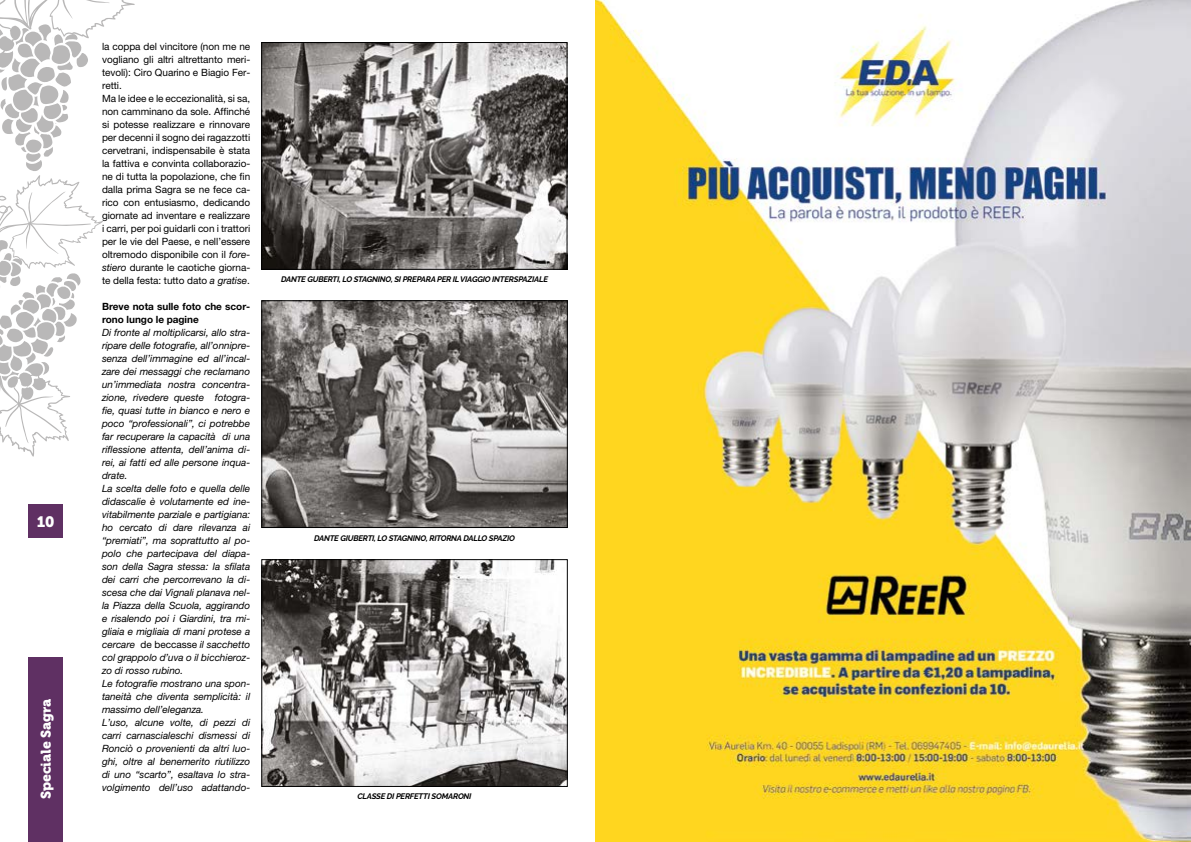
<style>
.page{position:relative;width:1191px;height:842px;background:#fff}
.page>*{position:absolute;margin:0;border:0;box-sizing:border-box;transform-origin:0 0}
.t1{font:15px "Museo 900";color:#fff}
.t2{font:14px "Museo 900";color:#fff}
.t3{font:italic 10px/13px "Helvetica Neue LT Std";letter-spacing:-.005em;color:#000}
.t4{font:10px/13px "Helvetica Neue LT Std";letter-spacing:-.005em;color:#000}
.t5{font:700 10px/13px "Helvetica Neue LT Std";letter-spacing:-.005em;color:#000}
.t6{font:italic 700 8px "Raleway";letter-spacing:-.025em;color:#000}
.s1{font-style:italic}
.s2{font-style:normal}
</style>
<div class="page">
<img style="left:263px;top:44px;width:302px;height:224px">
<div style="left:261px;top:42px;width:306px;height:228px;border:1px solid #000"></div>
<img style="left:263px;top:561px;width:302px;height:224px">
<div style="left:261px;top:559px;width:306px;height:228px;border:1px solid #000"></div>
<img style="left:263px;top:302px;width:302px;height:224px">
<div style="left:261px;top:300px;width:306px;height:228px;border:1px solid #000"></div>
<div style="left:28px;top:658px;width:35px;height:184px;background:#5f3063"></div>
<div style="left:28px;top:505px;width:35px;height:33px;background:#5f3063"></div>
<svg style="left:0;top:0;width:135px;height:457px"></svg>
<img style="left:595px;top:0;width:596px;height:842px">
<h1 class="t1" style="left:37px;top:513px;width:19px">10</h1>
<h2 class="t2" style="left:38px;top:799px;width:102px;rotate:-90deg">Speciale Sagra</h2>
<p class="t4" style="left:102px;top:39px;width:150px">la coppa del vincitore (non me ne vogliano gli altri altrettanto meri&shy;tevoli): Ciro Quarino e Biagio Fer&shy;retti.<br>Ma le idee e le eccezionalità, si sa, non camminano da sole. Affinché si potesse realizzare e rinnovare per decenni il sogno dei ragazzotti cervetrani, indispensabile è stata la fattiva e convinta collaborazio&shy;ne di tutta la popolazione, che fin dalla prima Sagra se ne fece ca&shy;rico con entusiasmo, dedicando giornate ad inventare e realizzare i carri, per poi guidarli con i trattori per le vie del Paese, e nell’essere oltremodo disponibile con il <span class="s1">fore&shy;stiero</span> durante le caotiche giorna&shy;te della festa: tutto dato <span class="s1">a gratise</span>.</p>
<p class="t5" style="left:102px;top:299px;width:150px">Breve nota sulle foto che scor&shy;rono lungo le pagine</p>
<p class="t3" style="left:102px;top:325px;width:150px">Di fronte al moltiplicarsi, allo stra&shy;ripare delle fotografie, all’onnipre&shy;senza dell’immagine ed all’incal&shy;zare dei messaggi che reclamano un’immediata nostra concentra&shy;zione, rivedere queste fotogra&shy;fie, quasi tutte in bianco e nero e poco “professionali”, ci potrebbe far recuperare la capacità di una riflessione attenta, dell’anima di&shy;rei, ai fatti ed alle persone inqua&shy;drate.<br>La scelta delle foto e quella delle didascalie è volutamente ed ine&shy;vitabilmente parziale e partigiana: ho cercato di dare rilevanza ai “premiati”, ma soprattutto al po&shy;polo che partecipava del diapa&shy;son della Sagra stessa: la sfilata dei carri che percorrevano la di&shy;scesa che dai Vignali planava nel&shy;la Piazza della Scuola, aggirando e risalendo poi i Giardini, tra mi&shy;gliaia e migliaia di mani protese a cercare <span class="s2">de beccasse</span> il sacchetto col grappolo d’uva o il bicchieroz&shy;zo di rosso rubino.<br>Le fotografie mostrano una spon&shy;taneità che diventa semplicità: il massimo dell’eleganza.<br>L’uso, alcune volte, di pezzi di carri carnascialeschi dismessi di<br>Ronciò o provenienti da altri luo&shy;ghi, oltre al benemerito riutilizzo di uno “scarto”, esaltava lo stra&shy;volgimento dell’uso adattando-</p>
<p class="t6" style="left:281px;top:275px;width:268px">DANTE GUBERTI, LO STAGNINO, SI PREPARA PER IL VIAGGIO INTERSPAZIALE</p>
<p class="t6" style="left:314px;top:533px;width:202px">DANTE GIUBERTI, LO STAGNINO, RITORNA DALLO SPAZIO</p>
<p class="t6" style="left:357px;top:792px;width:116px">CLASSE DI PERFETTI SOMARONI</p>
</div>
